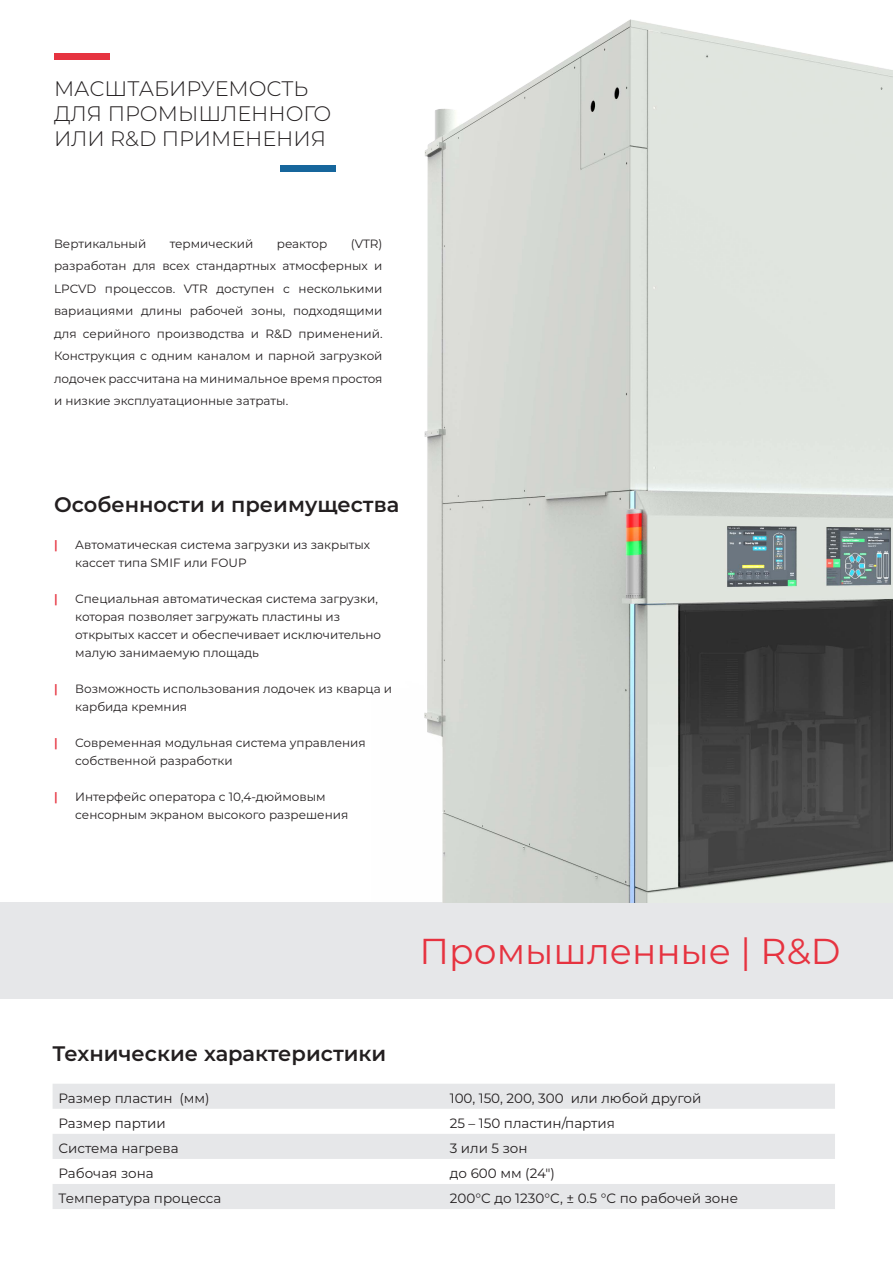
<style>
.page{position:relative;width:893px;height:1263px;background:#fff}
.page>*{position:absolute;margin:0;border:0;box-sizing:border-box;transform-origin:0 0}
.podnadpis{font:36px "Montserrat";color:#e63340}
.podnadpis-2{font:600 21px "Montserrat";color:#231f20}
.podnadpis-3{font:300 21px/25.2px "Montserrat";color:#231f20}
.podnadpis-4{font:13.5px "Montserrat";color:#231f20}
.odrážky_se_siluetou{font:12px "Montserrat";color:#231f20}
.podnadpis-5{font:12px/22.5px "Montserrat";color:#231f20;text-align:justify}
.odrážky_se_siluetou-2{font:600 12px "Montserrat";color:#e63340}
</style>
<div class="page">
<div style="left:0;top:902px;width:893px;height:97px;background:#e6e7e9"></div>
<div style="left:54px;top:54px;width:55px;height:6px;background:#e63340"></div>
<svg style="left:53px;top:1084px;width:782px;height:125px;fill:#e6e7e9"></svg>
<div style="left:281px;top:165px;width:55px;height:6px;background:#16669c"></div>
<img style="left:424px;top:19px;width:469px;height:884px">
<p class="podnadpis-3" style="left:54px;top:75px;width:279px">МАСШТАБИРУЕМОСТЬ<br>ДЛЯ ПРОМЫШЛЕННОГО<br>ИЛИ R&amp;D ПРИМЕНЕНИЯ</p>
<p class="podnadpis-5" style="left:54px;top:232px;width:330px;text-indent:297px">(VTR) разработан для всех стандартных атмосферных и LPCVD процессов. VTR доступен с несколькими вариациями длины рабочей зоны, подходящими для серийного производства и R&amp;D применений.<br>Конструкция с одним каналом и парной загрузкой лодочек рассчитана на минимальное время простоя и низкие эксплуатационные затраты.</p>
<p class="podnadpis-5" style="left:54px;top:232px;width:94px">Вертикальный</p>
<p class="podnadpis-5" style="left:170px;top:232px;width:85px">термический</p>
<p class="podnadpis-5" style="left:277px;top:232px;width:52px">реактор</p>
<p class="podnadpis-2" style="left:54px;top:490px;width:347px">Особенности и преимущества</p>
<p class="odrážky_se_siluetou-2" style="left:54px;top:536px;width:5px">|</p>
<p class="odrážky_se_siluetou" style="left:75px;top:537px;width:296px">Автоматическая система загрузки из закрытых</p>
<p class="odrážky_se_siluetou" style="left:75px;top:555px;width:173px">кассет типа SMIF или FOUP</p>
<p class="odrážky_se_siluetou-2" style="left:54px;top:590px;width:5px">|</p>
<p class="odrážky_se_siluetou" style="left:75px;top:591px;width:304px">Специальная автоматическая система загрузки,</p>
<p class="odrážky_se_siluetou" style="left:75px;top:609px;width:266px">которая позволяет загружать пластины из</p>
<p class="odrážky_se_siluetou" style="left:75px;top:627px;width:307px">открытых кассет и обеспечивает исключительно</p>
<p class="odrážky_se_siluetou" style="left:75px;top:645px;width:185px">малую занимаемую площадь</p>
<p class="odrážky_se_siluetou-2" style="left:54px;top:680px;width:5px">|</p>
<p class="odrážky_se_siluetou" style="left:75px;top:681px;width:318px">Возможность использования лодочек из кварца и</p>
<p class="odrážky_se_siluetou" style="left:75px;top:699px;width:113px">карбида кремния</p>
<p class="odrážky_se_siluetou-2" style="left:54px;top:734px;width:5px">|</p>
<p class="odrážky_se_siluetou" style="left:75px;top:735px;width:292px">Современная модульная система управления</p>
<p class="odrážky_se_siluetou" style="left:75px;top:753px;width:159px">собственной разработки</p>
<p class="odrážky_se_siluetou-2" style="left:54px;top:788px;width:5px">|</p>
<p class="odrážky_se_siluetou" style="left:75px;top:789px;width:252px">Интерфейс оператора с 10,4-дюймовым</p>
<p class="odrážky_se_siluetou" style="left:75px;top:807px;width:275px">сенсорным экраном высокого разрешения</p>
<p class="podnadpis" style="left:420px;top:926px;width:422px">Промышленные | R&amp;D</p>
<p class="podnadpis-2" style="left:53px;top:1039px;width:335px">Технические характеристики</p>
<p class="podnadpis-4" style="left:59px;top:1089px;width:153px">Размер пластин (мм)</p>
<p class="podnadpis-4" style="left:450px;top:1089px;width:253px">100, 150, 200, 300 или любой другой</p>
<p class="podnadpis-4" style="left:59px;top:1114px;width:109px">Размер партии</p>
<p class="podnadpis-4" style="left:450px;top:1114px;width:167px">25 – 150 пластин/партия</p>
<p class="podnadpis-4" style="left:59px;top:1139px;width:121px">Система нагрева</p>
<p class="podnadpis-4" style="left:450px;top:1139px;width:79px">3 или 5 зон</p>
<p class="podnadpis-4" style="left:59px;top:1164px;width:97px">Рабочая зона</p>
<p class="podnadpis-4" style="left:450px;top:1164px;width:107px">до 600 мм (24″)</p>
<p class="podnadpis-4" style="left:59px;top:1189px;width:164px">Температура процесса</p>
<p class="podnadpis-4" style="left:450px;top:1189px;width:290px">200°C до 1230°C, ± 0.5 °C по рабочей зоне</p>
</div>
